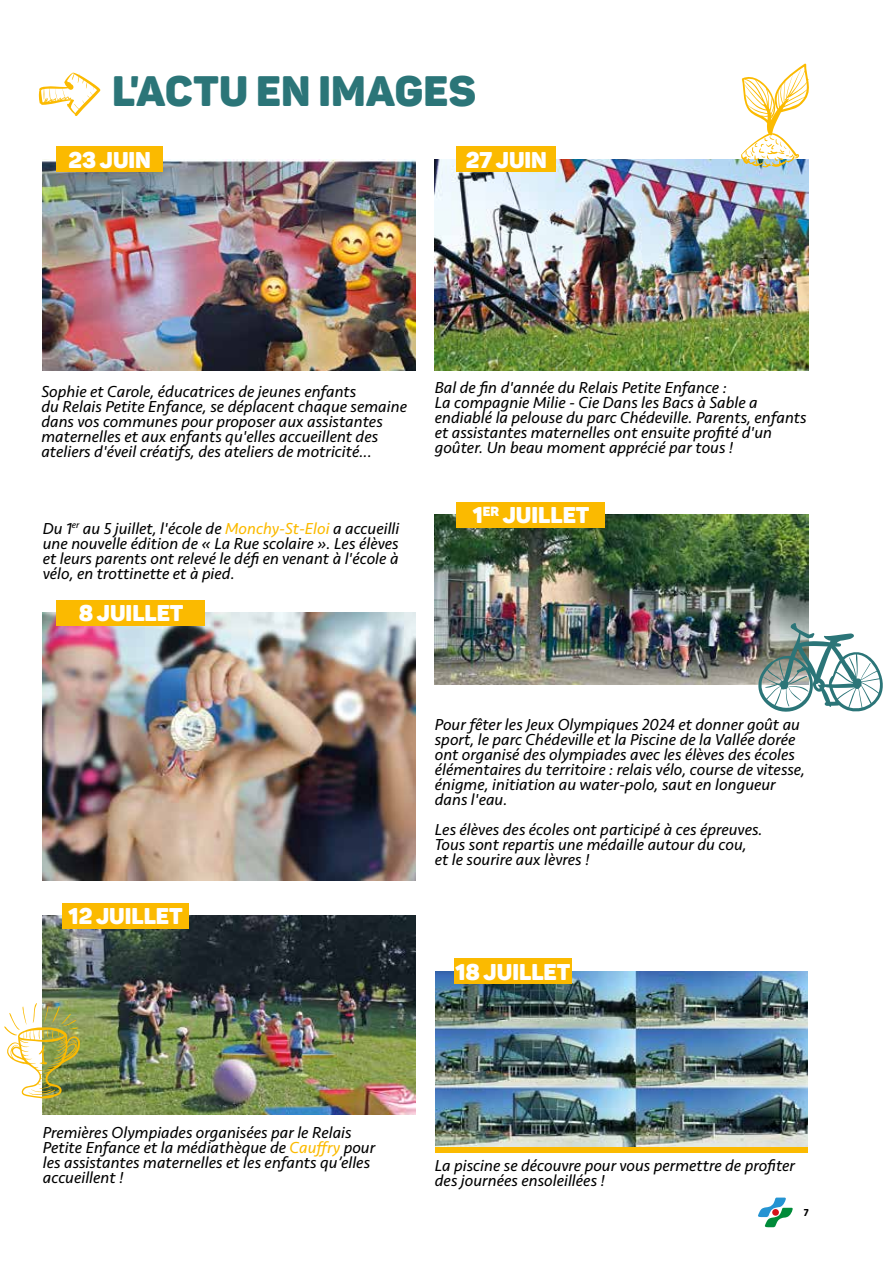
<style>
.page{position:relative;width:893px;height:1263px;background:#fff}
.page>*{position:absolute;margin:0;border:0;box-sizing:border-box;transform-origin:0 0}
.t1{font:42px "Panton Black Caps";letter-spacing:.005em;color:#2b7578}
.t2{font:22.5px "Panton Black Caps";color:#fff}
.t3{font:italic 16.5px/15px "Seravek Basic";color:#000}
.t4{font:700 10.5px "Seravek Basic";color:#000}
.s1{color:#fbba00}
</style>
<div class="page">
<svg style="left:38px;top:72px;width:62px;height:44px"></svg>
<img style="left:435px;top:515px;width:374px;height:170px">
<img style="left:43px;top:612px;width:372px;height:268px">
<img style="left:435px;top:159px;width:374px;height:212px">
<img style="left:43px;top:159px;width:372px;height:212px">
<img style="left:43px;top:916px;width:372px;height:199px">
<div style="left:436px;top:971px;width:372px;height:182px;background:#fbba00"></div>
<img style="left:436px;top:971px;width:372px;height:176px">
<div style="left:454px;top:958px;width:117px;height:26px;background:#fbba00"></div>
<svg style="left:758px;top:1197px;width:35px;height:30px"></svg>
<div style="left:772px;top:1209px;width:7px;height:7px;background:#d3121a;border-radius:50%"></div>
<svg style="left:741px;top:63px;width:68px;height:105px"></svg>
<img style="left:4px;top:1003px;width:77px;height:95px">
<div style="left:456px;top:502px;width:149px;height:26px;background:#fbba00"></div>
<div style="left:56px;top:600px;width:149px;height:25px;background:#fbba00"></div>
<div style="left:456px;top:146px;width:100px;height:26px;background:#fbba00"></div>
<div style="left:56px;top:146px;width:107px;height:26px;background:#fbba00"></div>
<svg style="left:757px;top:621px;width:126px;height:91px"></svg>
<div style="left:62px;top:903px;width:127px;height:26px;background:#fbba00"></div>
<h1 class="t1" style="left:112px;top:64px;width:365px">L'ACTU EN IMAGES</h1>
<h2 class="t2" style="left:68px;top:145px;width:84px">23 JUIN</h2>
<h2 class="t2" style="left:466px;top:145px;width:83px">27 JUIN</h2>
<p class="t3" style="left:41px;top:384px;width:367px">Sophie et Carole, éducatrices de jeunes enfants<br>du Relais Petite Enfance, se déplacent chaque semaine dans vos communes pour proposer aux assistantes maternelles et aux enfants qu'elles accueillent des ateliers d'éveil créatifs, des ateliers de motricité...</p>
<p class="t3" style="left:43px;top:521px;width:358px;text-align:justify">Du 1<sup>er</sup> au 5 juillet, l'école de <span class="s1">Monchy-St-Eloi</span> a accueilli une nouvelle édition de « La Rue scolaire ». Les élèves et leurs parents ont relevé le défi en venant à l'école à vélo, en trottinette et à pied.</p>
<h2 class="t2" style="left:79px;top:598px;width:106px">8 JUILLET</h2>
<p class="t3" style="left:435px;top:380px;width:373px">Bal de fin d'année du Relais Petite Enfance :<br>La compagnie Milie - Cie Dans les Bacs à Sable a endiablé la pelouse du parc Chédeville. Parents, enfants et assistantes maternelles ont ensuite profité d'un goûter. Un beau moment apprécié par tous !</p>
<h2 class="t2" style="left:473px;top:501px;width:118px">1<sup>ER</sup> JUILLET</h2>
<h2 class="t2" style="left:69px;top:902px;width:116px">12 JUILLET</h2>
<p class="t3" style="left:435px;top:717px;width:372px">Pour fêter les Jeux Olympiques 2024 et donner goût au sport, le parc Chédeville et la Piscine de la Vallée dorée ont organisé des olympiades avec les élèves des écoles élémentaires du territoire : relais vélo, course de vitesse, énigme, initiation au water-polo, saut en longueur dans l'eau.</p>
<p class="t3" style="left:435px;top:822px;width:329px">Les élèves des écoles ont participé à ces épreuves.<br>Tous sont repartis une médaille autour du cou, et le sourire aux lèvres !</p>
<h2 class="t2" style="left:455px;top:957px;width:116px">18 JUILLET</h2>
<p class="t3" style="left:43px;top:1124px;width:334px">Premières Olympiades organisées par le Relais Petite Enfance et la médiathèque de <span class="s1">Cauffry</span> pour les assistantes maternelles et les enfants qu’elles accueillent !</p>
<p class="t3" style="left:435px;top:1158px;width:362px">La piscine se découvre pour vous permettre de profiter des journées ensoleillées !</p>
<p class="t4" style="left:804px;top:1206px;width:7px">7</p>
</div>
